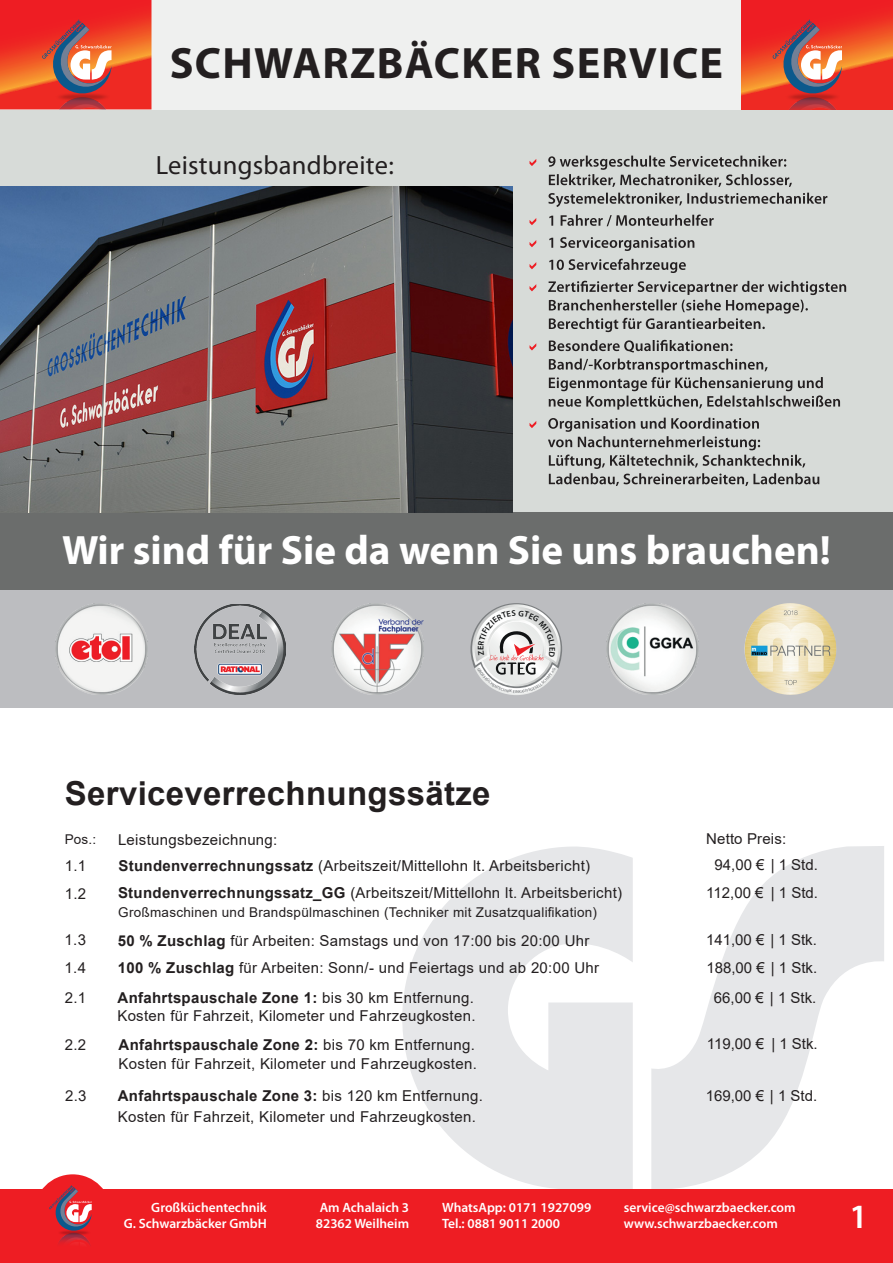
<style>
.page{position:relative;width:893px;height:1263px;background:#fff}
.page>*{position:absolute;margin:0;border:0;box-sizing:border-box;transform-origin:0 0}
.t1{font:700 44.1px "Myriad Pro";letter-spacing:.03em;color:#231f20}
.t2{font:700 41.1px "Myriad Pro";color:#fff}
.t3{font:600 34.2px "Myriad Pro";color:#fff}
.t4{font:700 33px "Arial";letter-spacing:.01em;color:#231f20}
.t5{font:26.4px "Myriad Pro";letter-spacing:.01em;color:#231f20}
.t6{font:15px "Arial";letter-spacing:.02em;color:#231f20}
.t7{font:700 15px "Arial";letter-spacing:.02em;color:#231f20}
.t8{font:600 13.5px/16.2px "Myriad Pro";color:#fff}
.t9{font:13.5px "Arial";letter-spacing:.02em;color:#231f20}
.t10{font:600 8.25px "Myriad Pro";color:#111314}
.s1{font-weight:700}
.s2{font-weight:400}
</style>
<div class="page">
<svg style="left:651px;top:846px;width:233px;height:343px;fill:#e6e7e9"></svg>
<svg style="left:402px;top:846px;width:231px;height:343px;fill:#e6e7e9"></svg>
<div style="left:0;top:0;width:893px;height:590px;background:#d7dbd8"></div>
<div style="left:0;top:513px;width:893px;height:77px;background:#6b6d6c"></div>
<div style="left:0;top:0;width:893px;height:109px;background:#eff0ef"></div>
<svg style="left:0;top:0;width:151px;height:109px"></svg>
<div style="left:0;top:590px;width:893px;height:117px;background:#bcbdc0"></div>
<img style="left:194px;top:604px;width:92px;height:91px">
<img style="left:744px;top:603px;width:92px;height:92px">
<img style="left:607px;top:603px;width:92px;height:92px">
<img style="left:332px;top:603px;width:92px;height:92px">
<img style="left:56px;top:603px;width:91px;height:92px">
<svg style="left:741px;top:0;width:152px;height:109px"></svg>
<svg style="left:548px;top:418px;width:271px;height:68px"></svg>
<svg style="left:530px;top:421px;width:6px;height:7px"></svg>
<svg style="left:549px;top:340px;width:291px;height:70px"></svg>
<svg style="left:530px;top:343px;width:6px;height:7px"></svg>
<svg style="left:548px;top:281px;width:298px;height:51px"></svg>
<svg style="left:530px;top:284px;width:6px;height:7px"></svg>
<svg style="left:549px;top:259px;width:137px;height:14px"></svg>
<svg style="left:530px;top:262px;width:6px;height:7px"></svg>
<svg style="left:549px;top:237px;width:145px;height:14px"></svg>
<svg style="left:530px;top:240px;width:6px;height:7px"></svg>
<svg style="left:549px;top:215px;width:165px;height:11px"></svg>
<svg style="left:530px;top:218px;width:6px;height:7px"></svg>
<svg style="left:548px;top:193px;width:279px;height:14px"></svg>
<svg style="left:548px;top:156px;width:244px;height:31px"></svg>
<svg style="left:530px;top:159px;width:6px;height:7px"></svg>
<img style="left:0;top:186px;width:512px;height:327px">
<div style="left:34px;top:1174px;width:77px;height:78px;background:#ee1d23;border-radius:50%"></div>
<div style="left:0;top:1189px;width:893px;height:74px;background:#ee1d23"></div>
<img style="left:58px;top:1232px;width:33px;height:14px">
<svg style="left:49px;top:1185px;width:43px;height:47px"></svg>
<svg style="left:470px;top:603px;width:92px;height:92px"></svg>
<p class="t1" style="left:170px;top:34px;width:555px">Schwarzbäcker Service</p>
<p class="t5" style="left:156px;top:149px;width:240px">Leistungsbandbreite:</p>
<p class="t2" style="left:62px;top:524px;width:770px">wir sind für Sie da wenn Sie uns brauchen!</p>
<p class="t10" style="left:557px;top:647px;width:6px;rotate:90deg">E</p>
<p class="t4" style="left:65px;top:770px;width:427px">Serviceverrechnungssätze</p>
<p class="t9" style="left:65px;top:830px;width:33px">Pos.:</p>
<p class="t6" style="left:118px;top:830px;width:161px">Leistungsbezeichnung:</p>
<p class="t6" style="left:706px;top:829px;width:82px">Netto Preis:</p>
<p class="t6" style="left:65px;top:855px;width:23px">1.1</p>
<p class="t6" style="left:118px;top:855px;width:473px"><span class="s1">Stundenverrechnungssatz</span> (Arbeitszeit/Mittellohn lt. Arbeitsbericht)</p>
<p class="t6" style="left:714px;top:854px;width:105px">94,00 € | 1 Std.</p>
<p class="t6" style="left:118px;top:883px;width:506px"><span class="s1">Stundenverrechnungssatz_GG</span> (Arbeitszeit/Mittellohn lt. Arbeitsbericht)</p>
<p class="t6" style="left:706px;top:883px;width:113px">112,00 € | 1 Std.</p>
<p class="t9" style="left:118px;top:902px;width:480px">Großmaschinen und Brandspülmaschinen (Techniker mit Zusatzqualifikation)</p>
<p class="t6" style="left:65px;top:883px;width:23px">1.2</p>
<p class="t6" style="left:65px;top:930px;width:23px">1.3</p>
<p class="t6" style="left:118px;top:930px;width:473px"><span class="s1">50 % Zuschlag</span> für Arbeiten: Samstags und von 17:00 bis 20:00 Uhr</p>
<p class="t6" style="left:706px;top:929px;width:112px">141,00 € | 1 Stk.</p>
<p class="t6" style="left:65px;top:958px;width:23px">1.4</p>
<p class="t6" style="left:118px;top:958px;width:483px"><span class="s1">100 % Zuschlag</span> für Arbeiten: Sonn/- und Feiertags und ab 20:00 Uhr</p>
<p class="t6" style="left:706px;top:958px;width:112px">188,00 € | 1 Stk.</p>
<p class="t6" style="left:65px;top:987px;width:23px">2.1</p>
<p class="t7" style="left:118px;top:987px;width:358px">Anfahrtspauschale Zone 1: <span class="s2">bis 30 km Entfernung.</span></p>
<p class="t6" style="left:117px;top:1005px;width:360px">Kosten für Fahrzeit, Kilometer und Fahrzeugkosten.</p>
<p class="t6" style="left:714px;top:987px;width:104px">66,00 € | 1 Stk.</p>
<p class="t6" style="left:65px;top:1034px;width:23px">2.2</p>
<p class="t6" style="left:707px;top:1033px;width:112px">119,00 € | 1 Stk.</p>
<p class="t7" style="left:119px;top:1034px;width:358px">Anfahrtspauschale Zone 2: <span class="s2">bis 70 km Entfernung.</span></p>
<p class="t6" style="left:119px;top:1054px;width:360px">Kosten für Fahrzeit, Kilometer und Fahrzeugkosten.</p>
<p class="t6" style="left:65px;top:1085px;width:23px">2.3</p>
<p class="t7" style="left:118px;top:1085px;width:367px">Anfahrtspauschale Zone 3: <span class="s2">bis 120 km Entfernung.</span></p>
<p class="t6" style="left:706px;top:1086px;width:113px">169,00 € | 1 Std.</p>
<p class="t6" style="left:118px;top:1106px;width:360px">Kosten für Fahrzeit, Kilometer und Fahrzeugkosten.</p>
<p class="t8" style="left:124px;top:1199px;width:145px;text-align:right">Großküchentechnik<br>G. Schwarzbäcker GmbH</p>
<p class="t3" style="left:850px;top:1194px;width:20px">1</p>
<p class="t8" style="left:316px;top:1199px;width:95px">Am Achalaich 3<br>82362 Weilheim</p>
<p class="t8" style="left:442px;top:1199px;width:151px">WhatsApp: 0171 1927099<br>Tel.: 0881 9011 2000</p>
<p class="t8" style="left:624px;top:1199px;width:173px">service@schwarzbaecker.com www.schwarzbaecker.com</p>
</div>
